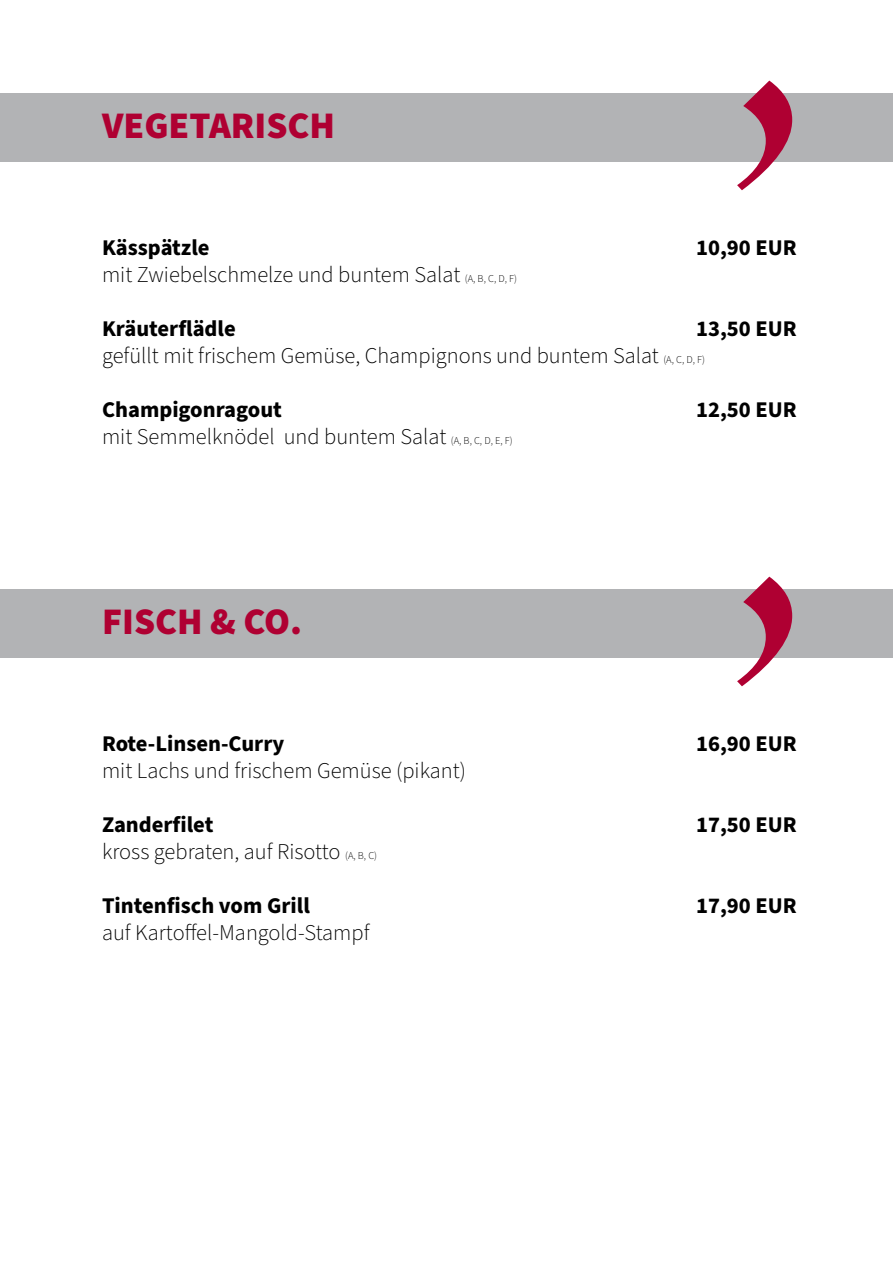
<style>
.page{position:relative;width:893px;height:1263px;background:#fff}
.page>*{position:absolute;margin:0;border:0;box-sizing:border-box;transform-origin:0 0}
.t1{font:900 37.5px "Source Sans Pro";color:#af0032}
.t2{font:300 22.5px "Source Sans Pro";color:#000}
.t3{font:700 22.5px "Source Sans Pro";color:#000}
.s1{font-size:10.5px}
</style>
<div class="page">
<div style="left:0;top:94px;width:893px;height:68px;background:#b2b3b5"></div>
<svg style="left:737px;top:81px;width:55px;height:109px"></svg>
<div style="left:0;top:590px;width:893px;height:68px;background:#b2b3b5"></div>
<svg style="left:737px;top:577px;width:55px;height:109px"></svg>
<p class="t1" style="left:102px;top:99px;width:235px">VEGETARISCH</p>
<p class="t3" style="left:102px;top:232px;width:109px">Kässpätzle</p>
<p class="t3" style="left:696px;top:232px;width:102px">10,90 EUR</p>
<p class="t2" style="left:102px;top:259px;width:416px">mit Zwiebelschmelze und buntem Salat <span class="s1">(A, B, C, D, F)</span></p>
<p class="t3" style="left:102px;top:313px;width:135px">Kräuterflädle</p>
<p class="t3" style="left:696px;top:313px;width:102px">13,50 EUR</p>
<p class="t2" style="left:102px;top:340px;width:604px">gefüllt mit frischem Gemüse, Champignons und buntem Salat <span class="s1">(A, C, D, F)</span></p>
<p class="t3" style="left:102px;top:394px;width:181px">Champigonragout</p>
<p class="t3" style="left:696px;top:394px;width:102px">12,50 EUR</p>
<p class="t2" style="left:102px;top:421px;width:412px">mit Semmelknödel und buntem Salat <span class="s1">(A, B, C, D, E, F)</span></p>
<p class="t1" style="left:102px;top:595px;width:201px">FISCH &amp; CO.</p>
<p class="t3" style="left:102px;top:728px;width:184px">Rote-Linsen-Curry</p>
<p class="t3" style="left:696px;top:728px;width:102px">16,90 EUR</p>
<p class="t2" style="left:102px;top:756px;width:365px">mit Lachs und frischem Gemüse (pikant)</p>
<p class="t3" style="left:102px;top:809px;width:113px">Zanderfilet</p>
<p class="t3" style="left:696px;top:809px;width:102px">17,50 EUR</p>
<p class="t2" style="left:102px;top:837px;width:277px">kross gebraten, auf Risotto <span class="s1">(A, B, C)</span></p>
<p class="t3" style="left:102px;top:890px;width:209px">Tintenfisch vom Grill</p>
<p class="t3" style="left:696px;top:890px;width:102px">17,90 EUR</p>
<p class="t2" style="left:102px;top:918px;width:269px">auf Kartoffel-Mangold-Stampf</p>
</div>
